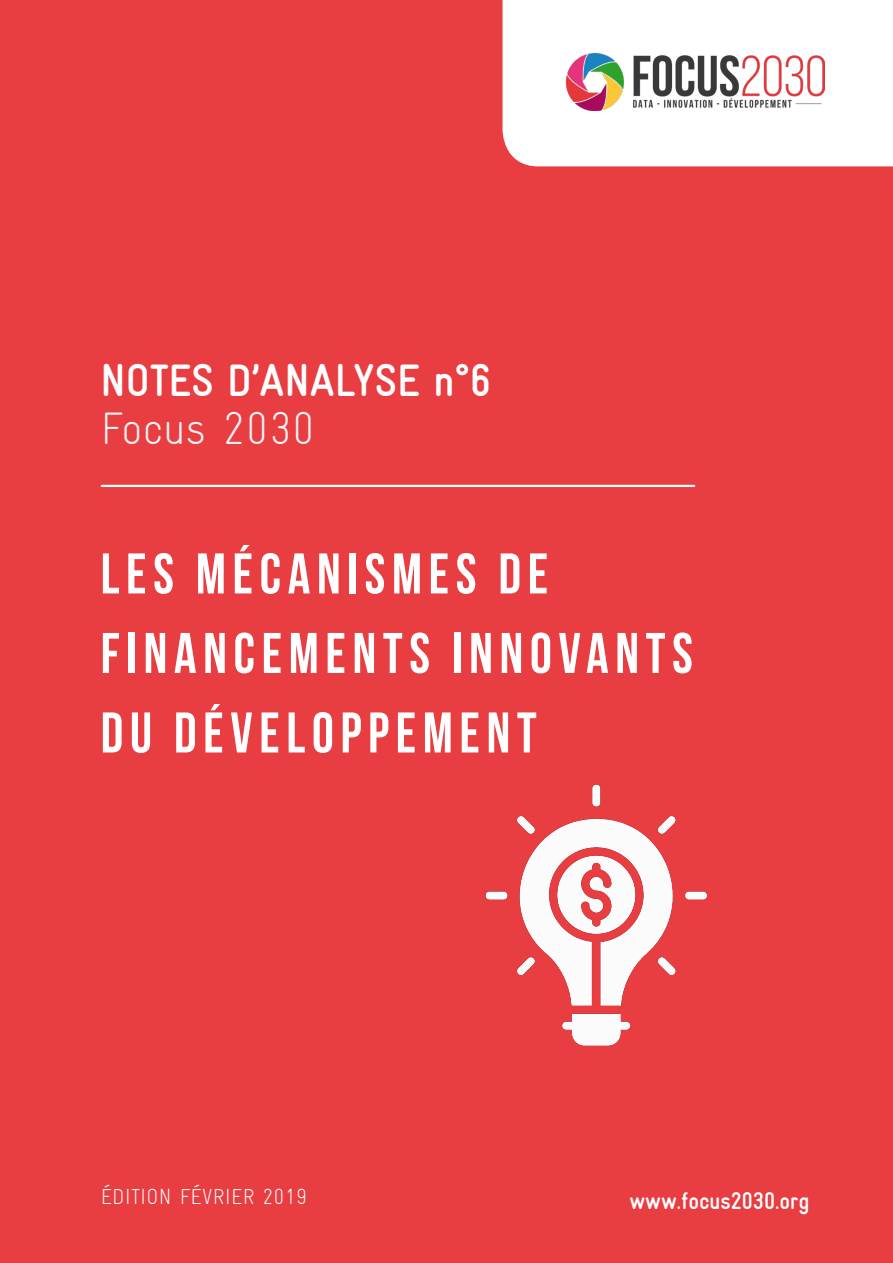
<style>
.page{position:relative;width:893px;height:1263px;background:#e83d41}
.page>*{position:absolute;margin:0;border:0;box-sizing:border-box;transform-origin:0 0}
.Style_de_paragraphe{font:57.15px/79.5px "Bebas Neue";letter-spacing:.12em;color:#fff}
.t1{font:700 condensed 45.75px "Gravur";color:#fff}
.Couv_Sous-titre{font:300 condensed 45.75px "Gravur";color:#f0f2f3}
.t2{font:700 condensed 24px "Gravur";color:#fff}
.t3{font:300 condensed 21.75px "Gravur";letter-spacing:.015em;color:#fff}
</style>
<div class="page">
<div style="left:502px;top:0;width:391px;height:166px;background:#fff"></div>
<img style="left:566px;top:53px;width:259px;height:58px">
<hr style="left:102px;top:485px;width:592px;height:2px;background:#fff">
<img style="left:485px;top:784px;width:222px;height:262px">
<p class="t1" style="left:101px;top:355px;width:392px">NOTES D’ANALYSE n°6</p>
<p class="Couv_Sous-titre" style="left:101px;top:403px;width:216px">Focus 2030</p>
<p class="Style_de_paragraphe" style="left:101px;top:533px;width:594px">LES MÉCANISMES DE<br>FINANCEMENTS INNOVANTS<br>DU DÉVELOPPEMENT</p>
<p class="t3" style="left:101px;top:1184px;width:208px">ÉDITION FÉVRIER 2019</p>
<p class="t2" style="left:629px;top:1187px;width:182px">www.focus2030.org</p>
</div>
